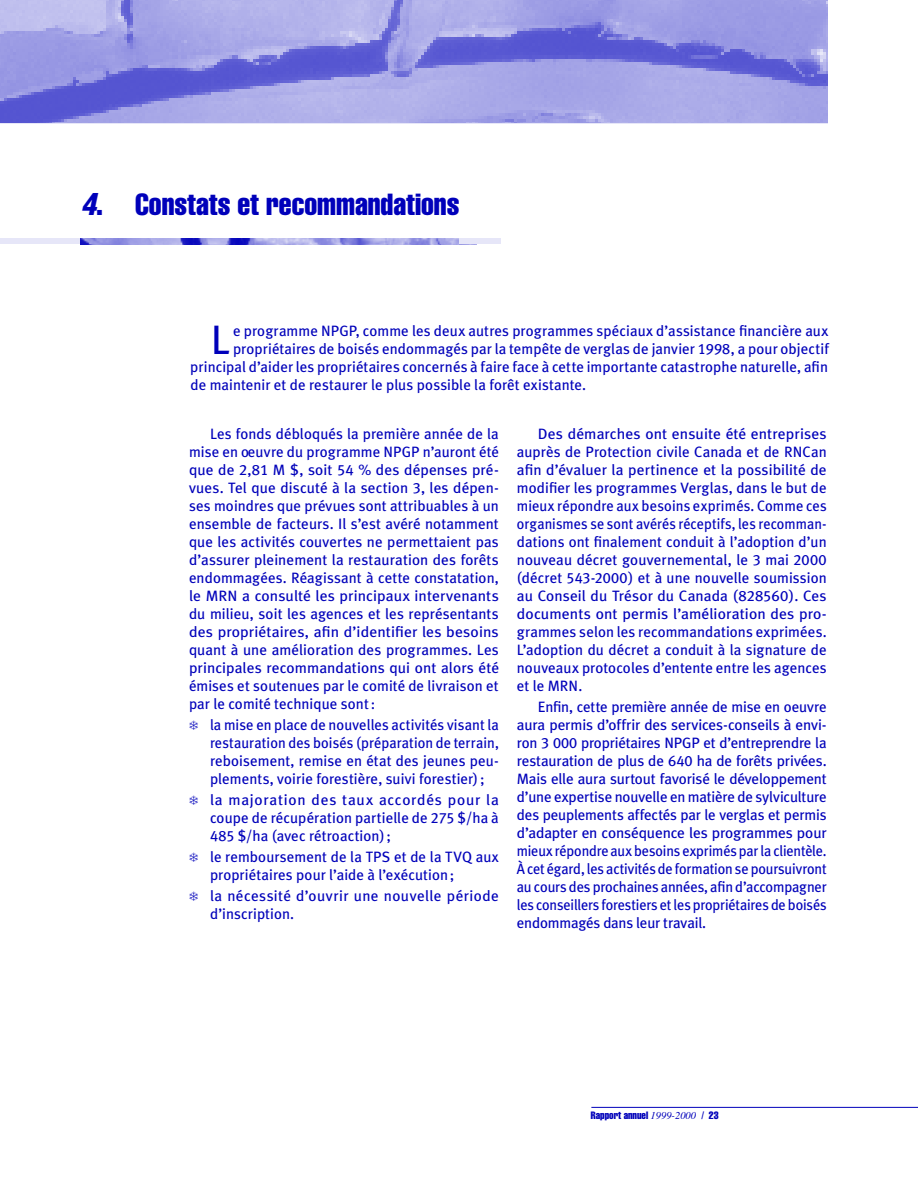
<style>
.page{position:relative;width:918px;height:1188px;background:#fff}
.page>*{position:absolute;margin:0;border:0;box-sizing:border-box;transform-origin:0 0}
.t1{font:41.1px "Meta Plus";color:#0000ba}
.t2{font:extra-condensed 30px "Helvetica";color:#0000ba}
.t3{font:15px/18px "Meta Plus";letter-spacing:.005em;color:#0000ba;text-align:justify}
.t4{font:15px/18px "Meta Plus";letter-spacing:.005em;color:#0000ba;text-align:justify;scale:1.04 1}
.t5{font:15px/18px "Meta Plus";letter-spacing:.025em;color:#0000ba}
.t6{font:extra-condensed 10.5px "Helvetica";color:#0000ba}
.s1{font-weight:900;font-style:italic;font-stretch:condensed}
.s2{font-family:"Meta Plus Book Caps"}
.s3{font-family:"Times";font-style:italic;font-stretch:normal}
</style>
<div class="page">
<svg style="left:0;top:0;width:828px;height:123px;background:#9696e2"></svg>
<div style="left:0;top:238px;width:500px;height:6px;background:#e6e6f8"></div>
<img style="left:81px;top:238px;width:377px;height:6px">
<hr style="left:591px;top:1107px;width:327px;height:1px;background:#0000ba">
<p class="t2" style="left:81px;top:185px;width:380px"><span class="s1">4</span>. Constats et recommandations</p>
<p class="t1" style="left:211px;top:316px;width:21px">L</p>
<p class="t3" style="left:233px;top:321px;width:597px">e programme NPGP, comme les deux autres programmes spéciaux d’assistance financière aux</p>
<p class="t3" style="left:233px;top:339px;width:597px">propriétaires de boisés endommagés par la tempête de verglas de janvier <span class="s2">1998</span>, a pour objectif</p>
<p class="t3" style="left:190px;top:357px;width:639px">principal d’aider les propriétaires concernés à faire face à cette importante catastrophe naturelle, afin</p>
<p class="t3" style="left:190px;top:375px;width:397px">de maintenir et de restaurer le plus possible la forêt existante.</p>
<p class="t3" style="left:189px;top:424px;width:311px;text-indent:21px">Les fonds débloqués la première année de la mise en oeuvre du programme NPGP n’auront été que de <span class="s2">2,81</span> M $, soit <span class="s2">54</span> % des dépenses pré&shy;vues. Tel que discuté à la section <span class="s2">3</span>, les dépen&shy;ses moindres que prévues sont attribuables à un ensemble de facteurs. Il s’est avéré notamment que les activités couvertes ne permettaient pas d’assurer pleinement la restauration des forêts endommagées. Réagissant à cette constatation, le MRN a consulté les principaux intervenants du milieu, soit les agences et les représentants des propriétaires, afin d’identifier les besoins quant à une amélioration des programmes. Les principales recommandations qui ont alors été émises et soutenues par le comité de livraison et par le comité technique sont :</p>
<p class="t3" style="left:210px;top:715px;width:290px">la mise en place de nouvelles activités visant la restauration des boisés (préparation de terrain, reboisement, remise en état des jeunes peu&shy;plements, voirie forestière, suivi forestier) ;</p>
<p class="t3" style="left:210px;top:790px;width:290px">la majoration des taux accordés pour la coupe de récupération partielle de <span class="s2">275</span> $/ha à <span class="s2">485</span> $/ha (avec rétroaction) ;</p>
<p class="t3" style="left:210px;top:847px;width:290px">le remboursement de la TPS et de la TVQ aux propriétaires pour l’aide à l’exécution ;</p>
<p class="t5" style="left:210px;top:886px;width:290px">la nécessité d’ouvrir une nouvelle période d’inscription.</p>
<p class="t4" style="left:517px;top:424px;width:299px;text-indent:21px">Des démarches ont ensuite été entreprises auprès de Protection civile Canada et de RNCan afin d’évaluer la pertinence et la possibilité de modifier les programmes Verglas, dans le but de mieux répondre aux besoins exprimés. Comme ces organismes se sont avérés réceptifs, les recomman&shy;dations ont finalement conduit à l’adoption d’un nouveau décret gouvernemental, le <span class="s2">3</span> mai <span class="s2">2000 </span>(décret <span class="s2">543-2000</span>) et à une nouvelle soumission au Conseil du Trésor du Canada (<span class="s2">828560</span>). Ces documents ont permis l’amélioration des pro&shy;grammes selon les recommandations exprimées.<br>L’adoption du décret a conduit à la signature de nouveaux protocoles d’entente entre les agences et le MRN.</p>
<p class="t3" style="left:517px;top:697px;width:311px;text-indent:21px">Enfin, cette première année de mise en oeuvre aura permis d’offrir des services-conseils à envi&shy;ron <span class="s2">3 000</span> propriétaires NPGP et d’entreprendre la restauration de plus de <span class="s2">640</span> ha de forêts privées.<br>Mais elle aura surtout favorisé le développement d’une expertise nouvelle en matière de sylviculture des peuplements affectés par le verglas et permis d’adapter en conséquence les programmes pour mieux répondre aux besoins exprimés par la clientèle.<br>À cet égard, les activités de formation se poursuivront au cours des prochaines années, afin d’accompagner les conseillers forestiers et les propriétaires de boisés endommagés dans leur travail.</p>
<p class="t6" style="left:591px;top:1109px;width:129px">Rapport annuel <span class="s3">1999-2000</span> / 23</p>
</div>
